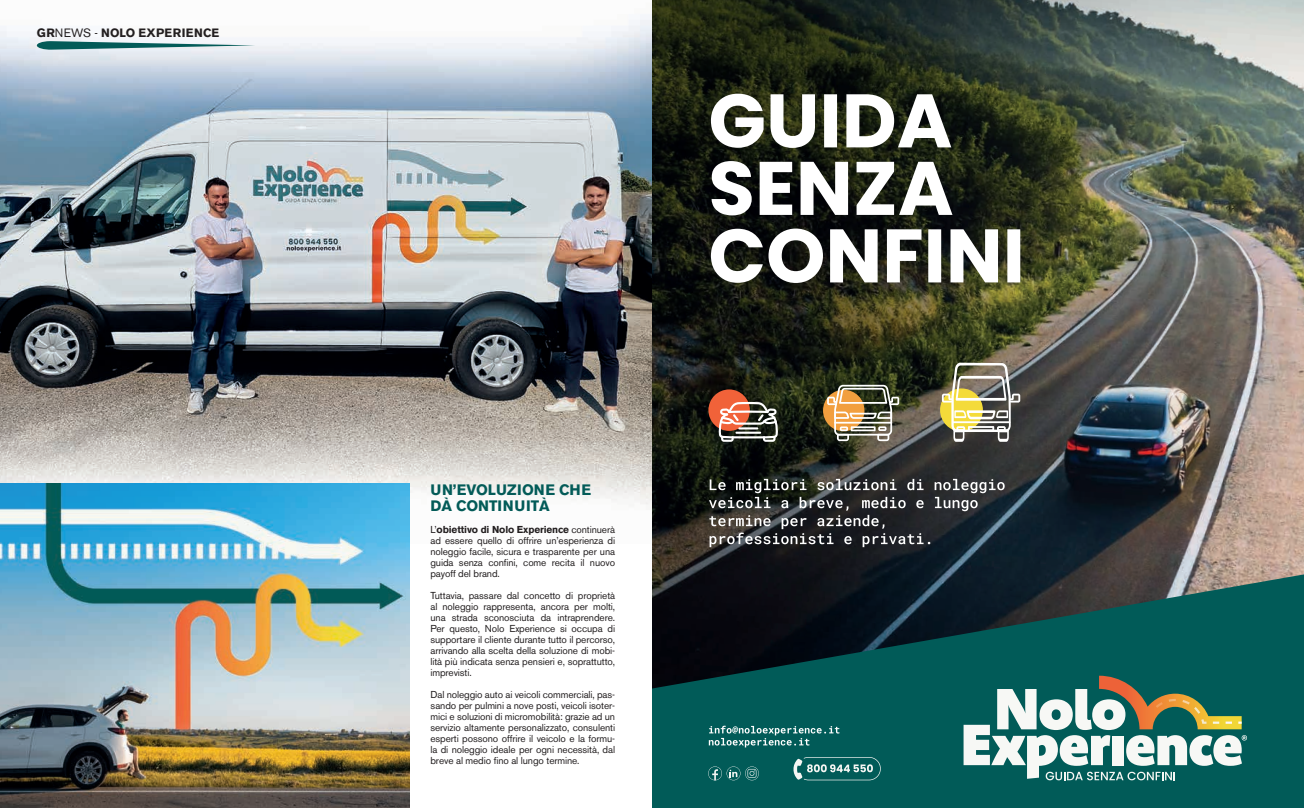
<style>
.page{position:relative;width:1304px;height:808px;background:#fff}
.page>*{position:absolute;margin:0;border:0;box-sizing:border-box;transform-origin:0 0}
.t1{font:700 15px/16px "Akzidenz Grotesk BE";color:#035b58}
.t2{font:700 12px "Akzidenz Grotesk BE";letter-spacing:.02em;color:#231f20}
.t3{font:10px/11px "Akzidenz Grotesk BE";letter-spacing:-.01em;color:#231f20;text-align:justify}
.s1{font-weight:400}
.s2{font-weight:700}
</style>
<div class="page">
<img style="left:652px;top:0;width:652px;height:574px">
<svg style="left:652px;top:574px;width:652px;height:234px;background:#084646"></svg>
<svg style="left:964px;top:676px;width:283px;height:104px"></svg>
<svg style="left:708px;top:766px;width:51px;height:14px"></svg>
<svg style="left:792px;top:757px;width:89px;height:23px;background:#377d7a"></svg>
<svg style="left:709px;top:726px;width:130px;height:21px;background:#367d7b"></svg>
<svg style="left:711px;top:229px;width:309px;height:54px"></svg>
<svg style="left:712px;top:161px;width:240px;height:54px"></svg>
<svg style="left:711px;top:94px;width:240px;height:54px"></svg>
<div style="left:708px;top:389px;width:42px;height:42px;background:#f16239;border-radius:50%"></div>
<svg style="left:718px;top:402px;width:60px;height:40px"></svg>
<hr style="left:735px;top:432px;width:26px;height:2px;background:#fff">
<hr style="left:738px;top:427px;width:20px;height:2px;background:#fff">
<div style="left:823px;top:390px;width:41px;height:41px;background:#f29f3e;border-radius:50%"></div>
<svg style="left:827px;top:385px;width:72px;height:56px"></svg>
<div style="left:940px;top:388px;width:43px;height:43px;background:#f4db3a;border-radius:50%"></div>
<svg style="left:942px;top:363px;width:78px;height:79px"></svg>
<svg style="left:709px;top:479px;width:296px;height:68px;background:#424547"></svg>
<img style="left:0;top:14px;width:652px;height:491px">
<img style="left:0;top:484px;width:410px;height:324px">
<svg style="left:36px;top:41px;width:219px;height:9px"></svg>
<p class="t2" style="left:37px;top:26px;width:184px">GR<span class="s1">NEWS -</span> NOLO EXPERIENCE</p>
<h1 class="t1" style="left:430px;top:482px;width:162px">UN’EVOLUZIONE CHE<br>DÀ CONTINUITÀ</h1>
<p class="t3" style="left:430px;top:524px;width:186px">L’<span class="s2">obiettivo di Nolo Experience</span> continuerà ad essere quello di offrire un’esperienza di noleggio facile, sicura e trasparente per una guida senza confini, come recita il nuovo payoff del brand.</p>
<p class="t3" style="left:430px;top:590px;width:186px">Tuttavia, passare dal concetto di proprietà al noleggio rappresenta, ancora per molti, una strada sconosciuta da intraprendere.<br>Per questo, Nolo Experience si occupa di supportare il cliente durante tutto il percorso, arrivando alla scelta della soluzione di mobi&shy;lità più indicata senza pensieri e, soprattutto, imprevisti.</p>
<p class="t3" style="left:430px;top:689px;width:186px">Dal noleggio auto ai veicoli commerciali, pas&shy;sando per pulmini a nove posti, veicoli isoter&shy;mici e soluzioni di micromobilità: grazie ad un servizio altamente personalizzato, consulenti esperti possono offrire il veicolo e la formu&shy;la di noleggio ideale per ogni necessità, dal breve al medio fino al lungo termine.</p>
</div>
